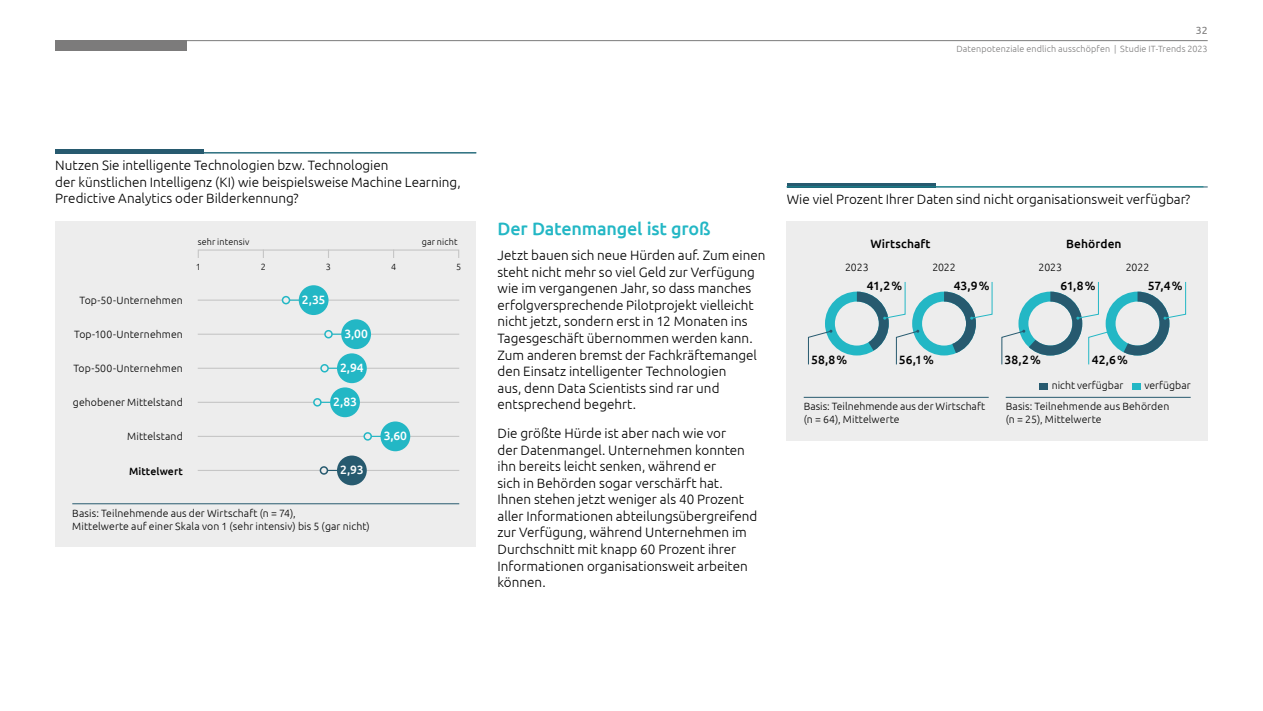
<style>
.page{position:relative;width:1263px;height:711px;background:#fff}
.page>*{position:absolute;margin:0;border:0;box-sizing:border-box;transform-origin:0 0}
.t1{font:500 18px "Ubuntu";letter-spacing:-.015em;color:#23b7c5}
.t2{font:300 13.5px/16.5px "Ubuntu";color:#000}
.t3{font:500 12px "Ubuntu";letter-spacing:.005em;color:#000}
.t4{font:500 12px "Ubuntu";letter-spacing:-.01em;color:#fff}
.t5{font:300 10.5px/12.8px "Ubuntu";letter-spacing:.01em;color:#000}
.t6{font:500 10.5px "Ubuntu";letter-spacing:.01em;color:#000}
.t7{font:10.5px "Ubuntu";color:#7c7b7b}
.t8{font:300 9px "Ubuntu";letter-spacing:.015em;color:#7c7b7b}
.t9{font:300 9px "Ubuntu";letter-spacing:.015em;color:#000}
</style>
<div class="page">
<div style="left:55px;top:40px;width:132px;height:11px;background:#7c7b7b"></div>
<hr style="left:55px;top:40px;width:1153px;height:1px;background:#7c7b7b">
<div style="left:55px;top:221px;width:421px;height:325px;background:#ededed"></div>
<hr style="left:55px;top:152px;width:421px;height:1px;background:#275a6f">
<hr style="left:55px;top:149px;width:149px;height:4px;background:#275a6f">
<hr style="left:198px;top:435px;width:261px;height:1px;background:#c6c6c6">
<hr style="left:198px;top:469px;width:261px;height:1px;background:#c6c6c6">
<hr style="left:198px;top:401px;width:261px;height:1px;background:#c6c6c6">
<hr style="left:198px;top:333px;width:261px;height:1px;background:#c6c6c6">
<hr style="left:198px;top:367px;width:261px;height:1px;background:#c6c6c6">
<hr style="left:198px;top:299px;width:261px;height:1px;background:#c6c6c6">
<div style="left:198px;top:249px;width:261px;height:9px;border:1px solid #c6c6c6"></div>
<div style="left:299px;top:285px;width:29px;height:30px;background:#23b7c5;border-radius:50%"></div>
<div style="left:341px;top:319px;width:30px;height:30px;background:#23b7c5;border-radius:50%"></div>
<div style="left:337px;top:353px;width:30px;height:30px;background:#23b7c5;border-radius:50%"></div>
<div style="left:330px;top:387px;width:30px;height:30px;background:#23b7c5;border-radius:50%"></div>
<div style="left:380px;top:421px;width:30px;height:30px;background:#23b7c5;border-radius:50%"></div>
<div style="left:337px;top:455px;width:30px;height:30px;background:#275a6f;border-radius:50%"></div>
<div style="left:282px;top:296px;width:7px;height:7px;background:#ededed;border-radius:50%"></div>
<div style="left:282px;top:296px;width:8px;height:8px;border:2px solid #23b7c5;border-radius:50%"></div>
<div style="left:325px;top:330px;width:7px;height:7px;background:#ededed;border-radius:50%"></div>
<div style="left:324px;top:330px;width:9px;height:8px;border:2px solid #23b7c5;border-radius:50%"></div>
<div style="left:321px;top:364px;width:7px;height:7px;background:#ededed;border-radius:50%"></div>
<div style="left:320px;top:364px;width:9px;height:8px;border:2px solid #23b7c5;border-radius:50%"></div>
<div style="left:314px;top:398px;width:7px;height:7px;background:#ededed;border-radius:50%"></div>
<div style="left:313px;top:398px;width:9px;height:8px;border:2px solid #23b7c5;border-radius:50%"></div>
<div style="left:364px;top:432px;width:7px;height:7px;background:#ededed;border-radius:50%"></div>
<div style="left:363px;top:432px;width:9px;height:8px;border:2px solid #23b7c5;border-radius:50%"></div>
<div style="left:320px;top:466px;width:7px;height:7px;background:#ededed;border-radius:50%"></div>
<div style="left:320px;top:466px;width:8px;height:8px;border:2px solid #275a6f;border-radius:50%"></div>
<hr style="left:72px;top:503px;width:387px;height:1px;background:#275a6f">
<div style="left:787px;top:221px;width:421px;height:219px;background:#ededed"></div>
<hr style="left:787px;top:186px;width:421px;height:1px;background:#275a6f">
<hr style="left:787px;top:183px;width:148px;height:4px;background:#275a6f">
<hr style="left:787px;top:186px;width:416px;height:1px;background:#16888f">
<hr style="left:804px;top:396px;width:185px;height:1px;background:#275a6f">
<hr style="left:1006px;top:396px;width:185px;height:1px;background:#275a6f">
<svg style="left:1001px;top:282px;width:185px;height:83px"></svg>
<div style="left:1039px;top:382px;width:8px;height:7px;background:#275a6f"></div>
<div style="left:1132px;top:382px;width:8px;height:7px;background:#23b7c5"></div>
<svg style="left:808px;top:282px;width:185px;height:83px"></svg>
<p class="t7" style="left:1196px;top:24px;width:13px">32</p>
<p class="t8" style="left:956px;top:43px;width:253px">Datenpotenziale endlich ausschöpfen | Studie IT-Trends 2023</p>
<p class="t2" style="left:55px;top:157px;width:407px">Nutzen Sie intelligente Technologien bzw. Technologien<br>der künstlichen Intelligenz (KI) wie beispielsweise Machine Learning,<br>Predictive Analytics oder Bilderkennung?</p>
<p class="t9" style="left:198px;top:236px;width:53px">sehr intensiv</p>
<p class="t9" style="left:422px;top:236px;width:37px">gar nicht</p>
<p class="t9" style="left:196px;top:261px;width:7px">1</p>
<p class="t9" style="left:261px;top:261px;width:7px">2</p>
<p class="t9" style="left:326px;top:261px;width:7px">3</p>
<p class="t9" style="left:391px;top:261px;width:7px">4</p>
<p class="t9" style="left:456px;top:261px;width:7px">5</p>
<p class="t4" style="left:302px;top:292px;width:25px">2,35</p>
<p class="t4" style="left:344px;top:326px;width:25px">3,00</p>
<p class="t4" style="left:340px;top:360px;width:25px">2,94</p>
<p class="t4" style="left:333px;top:394px;width:25px">2,83</p>
<p class="t4" style="left:384px;top:428px;width:25px">3,60</p>
<p class="t4" style="left:340px;top:462px;width:25px">2,93</p>
<p class="t5" style="left:72px;top:506px;width:299px">Basis: Teilnehmende aus der Wirtschaft (n = 74),<br>Mittelwerte auf einer Skala von 1 (sehr intensiv) bis 5 (gar nicht)</p>
<p class="t5" style="left:80px;top:293px;width:105px">Top-50-Unternehmen</p>
<p class="t5" style="left:74px;top:327px;width:110px">Top-100-Unternehmen</p>
<p class="t5" style="left:73px;top:362px;width:111px">Top-500-Unternehmen</p>
<p class="t5" style="left:73px;top:396px;width:111px">gehobener Mittelstand</p>
<p class="t5" style="left:127px;top:430px;width:57px">Mittelstand</p>
<p class="t6" style="left:129px;top:464px;width:55px">Mittelwert</p>
<h1 class="t1" style="left:497px;top:217px;width:214px">Der Datenmangel ist groß</h1>
<p class="t2" style="left:497px;top:247px;width:269px">Jetzt bauen sich neue Hürden auf. Zum einen steht nicht mehr so viel Geld zur Verfügung wie im vergangenen Jahr, so dass manches erfolgversprechende Pilotprojekt vielleicht nicht jetzt, sondern erst in 12 Monaten ins Tagesgeschäft übernommen werden kann.<br>Zum anderen bremst der Fachkräftemangel den Einsatz intelligenter Technologien<br>aus, denn Data Scientists sind rar und entsprechend begehrt.</p>
<p class="t2" style="left:497px;top:424px;width:261px">Die größte Hürde ist aber nach wie vor<br>der Datenmangel. Unternehmen konnten ihn bereits leicht senken, während er<br>sich in Behörden sogar verschärft hat.<br>Ihnen stehen jetzt weniger als 40 Prozent aller Informationen abteilungsübergreifend zur Verfügung, während Unternehmen im Durchschnitt mit knapp 60 Prozent ihrer Informationen organisationsweit arbeiten können.</p>
<p class="t2" style="left:787px;top:191px;width:405px">Wie viel Prozent Ihrer Daten sind nicht organisationsweit verfügbar?</p>
<p class="t3" style="left:870px;top:236px;width:62px">Wirtschaft</p>
<p class="t3" style="left:1066px;top:236px;width:57px">Behörden</p>
<p class="t5" style="left:845px;top:261px;width:25px">2023</p>
<p class="t3" style="left:867px;top:278px;width:37px">41,2%</p>
<p class="t5" style="left:932px;top:261px;width:25px">2022</p>
<p class="t3" style="left:954px;top:278px;width:37px">43,9%</p>
<p class="t5" style="left:1038px;top:261px;width:25px">2023</p>
<p class="t3" style="left:1060px;top:278px;width:37px">61,8%</p>
<p class="t5" style="left:1126px;top:261px;width:25px">2022</p>
<p class="t3" style="left:1148px;top:278px;width:36px">57,4%</p>
<p class="t3" style="left:811px;top:352px;width:38px">58,8%</p>
<p class="t3" style="left:899px;top:352px;width:37px">56,1%</p>
<p class="t3" style="left:1004px;top:352px;width:38px">38,2%</p>
<p class="t3" style="left:1092px;top:352px;width:38px">42,6%</p>
<p class="t5" style="left:1052px;top:378px;width:73px">nicht verfügbar</p>
<p class="t5" style="left:1144px;top:378px;width:48px">verfügbar</p>
<p class="t5" style="left:804px;top:400px;width:183px">Basis: Teilnehmende aus der Wirtschaft (n = 64), Mittelwerte</p>
<p class="t5" style="left:1006px;top:400px;width:165px">Basis: Teilnehmende aus Behörden (n = 25), Mittelwerte</p>
</div>
